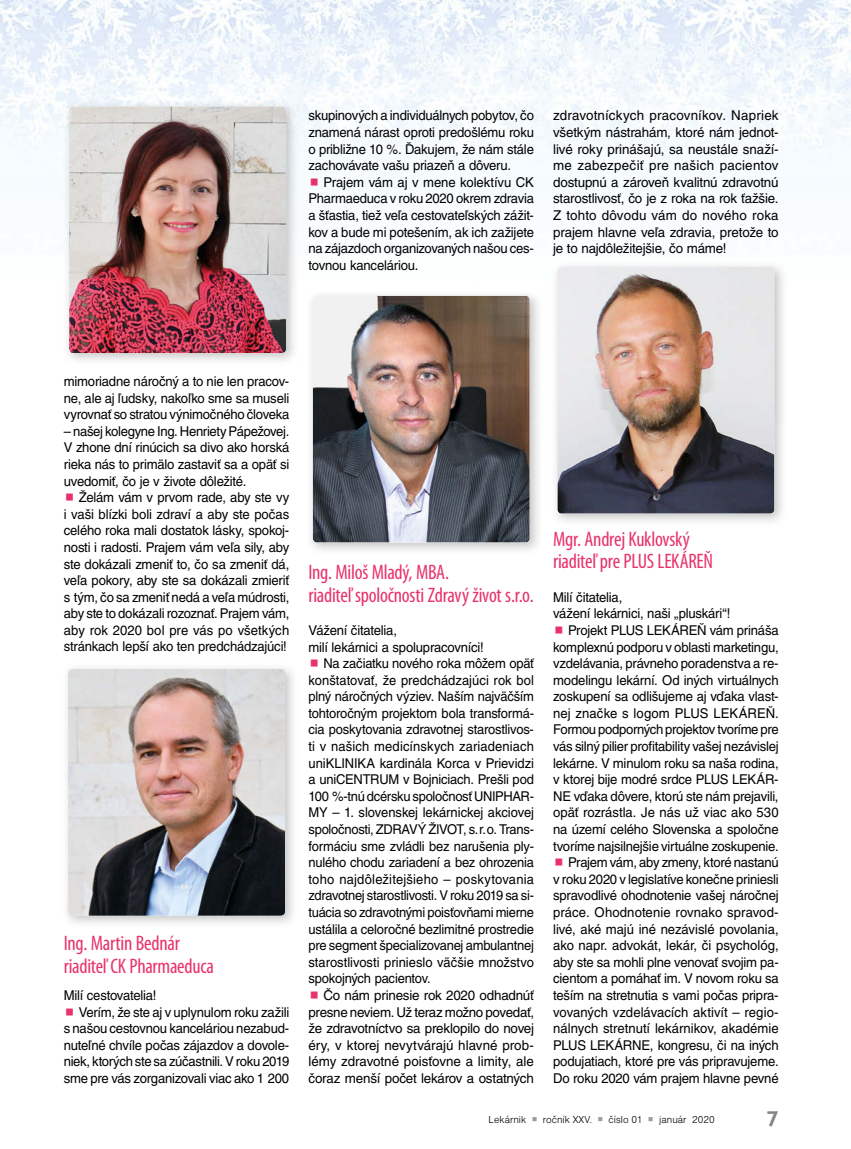
<style>
.page{position:relative;width:851px;height:1149px;background:#fff}
.page>*{position:absolute;margin:0;border:0;box-sizing:border-box;transform-origin:0 0}
.t1{font:condensed 21px/22.5px "Myriad Pro";letter-spacing:-.015em;color:#e8336a}
.t2{font:700 21px "Aller";color:#878787}
.t3{font:13.5px/16.6px "Helvetica CE";letter-spacing:-.015em;color:#000;text-align:justify}
.t4{font:13.5px "Helvetica CE";letter-spacing:-.015em;color:#000;scale:.96 1}
.t5{font:13.5px "Helvetica CE";letter-spacing:.005em;color:#000}
.t6{font:13.5px "Helvetica CE";letter-spacing:.005em;color:#000;scale:.96 1}
.t7{font:13.5px "Helvetica CE";letter-spacing:.015em;color:#000;scale:.96 1}
.t8{font:13.5px "Helvetica CE";letter-spacing:.01em;color:#000;scale:.96 1}
.t9{font:10.5px "Nimbus San DEE Ligh";letter-spacing:.005em;color:#000}
.s1{color:#9e9c9c}
</style>
<div class="page">
<img style="left:0;top:0;width:850px;height:192px">
<img style="left:63px;top:100px;width:235px;height:261px">
<img style="left:69px;top:106px;width:217px;height:247px;border-radius:4px">
<img style="left:67px;top:668px;width:226px;height:256px">
<img style="left:68px;top:668px;width:217px;height:247px;border-radius:4px">
<img style="left:311px;top:295px;width:227px;height:256px">
<img style="left:313px;top:296px;width:216px;height:246px">
<img style="left:555px;top:265px;width:229px;height:257px">
<img style="left:557px;top:267px;width:217px;height:246px;border-radius:4px">
<svg style="left:311px;top:178px;width:21px;height:10px"></svg>
<p class="t3" style="left:308px;top:108px;width:227px">skupinových a individuálnych pobytov, čo znamená nárast oproti predošlému roku o približne 10 %. Ďakujem, že nám stále zachovávate vašu priazeň a dôveru.</p>
<p class="t3" style="left:308px;top:175px;width:227px;text-indent:15px">Prajem vám aj v mene kolektívu CK Pharmaeduca v roku 2020 okrem zdravia a šťastia, tiež veľa cestovateľských zážit&shy;kov a bude mi potešením, ak ich zažijete na zájazdoch organizovaných našou ces&shy;tovnou kanceláriou.</p>
<p class="t3" style="left:553px;top:108px;width:227px">zdravotníckych pracovníkov. Napriek všetkým nástrahám, ktoré nám jednot&shy;livé roky prinášajú, sa neustále snaží&shy;me zabezpečiť pre našich pacientov dostupnú a zároveň kvalitnú zdravotnú starostlivosť, čo je z roka na rok ťažšie.<br>Z tohto dôvodu vám do nového roka prajem hlavne veľa zdravia, pretože to je to najdôležitejšie, čo máme!</p>
<p class="t3" style="left:64px;top:374px;width:227px">mimoriadne náročný a to nie len pracov&shy;ne, ale aj ľudsky, nakoľko sme sa museli vyrovnať so stratou výnimočného človeka</p>
<p class="t3" style="left:64px;top:423px;width:227px">– našej kolegyne Ing. Henriety Pápežovej.<br>V zhone dní rinúcich sa divo ako horská rieka nás to primälo zastaviť sa a opäť si uvedomiť, čo je v živote dôležité.</p>
<p class="t3" style="left:64px;top:490px;width:227px;text-indent:15px">Želám vám v prvom rade, aby ste vy i vaši blízki boli zdraví a aby ste počas celého roka mali dostatok lásky, spokoj&shy;nosti i radosti. Prajem vám veľa sily, aby ste dokázali zmeniť to, čo sa zmeniť dá, veľa pokory, aby ste sa dokázali zmieriť s tým, čo sa zmeniť nedá a veľa múdrosti, aby ste to dokázali rozoznať. Prajem vám, aby rok 2020 bol pre vás po všetkých stránkach lepší ako ten predchádzajúci!</p>
<h1 class="t1" style="left:64px;top:933px;width:152px">Ing. Martin Bednár riaditeľ CK Pharmaeduca</h1>
<p class="t3" style="left:64px;top:987px;width:94px">Milí cestovatelia!</p>
<p class="t3" style="left:79px;top:1004px;width:212px">Verím, že ste aj v uplynulom roku zažili</p>
<p class="t3" style="left:64px;top:1020px;width:227px">s našou cestovnou kanceláriou nezabud-</p>
<p class="t3" style="left:64px;top:1037px;width:227px">nuteľné chvíle počas zájazdov a dovole-</p>
<p class="t3" style="left:64px;top:1054px;width:227px">niek, ktorých ste sa zúčastnili. V roku 2019</p>
<p class="t3" style="left:64px;top:1070px;width:227px">sme pre vás zorganizovali viac ako 1 200</p>
<h1 class="t1" style="left:553px;top:529px;width:161px">Mgr. Andrej Kuklovský riaditeľ pre PLUS LEKÁREŇ</h1>
<p class="t3" style="left:553px;top:589px;width:71px">Milí čitatelia,</p>
<p class="t3" style="left:553px;top:606px;width:179px">vážení lekárnici, naši „pluskári“!</p>
<p class="t3" style="left:568px;top:622px;width:212px">Projekt PLUS LEKÁREŇ vám prináša</p>
<p class="t3" style="left:553px;top:639px;width:227px">komplexnú podporu v oblasti marketingu,</p>
<p class="t3" style="left:553px;top:656px;width:227px">vzdelávania, právneho poradenstva a re-</p>
<p class="t3" style="left:553px;top:672px;width:227px">modelingu lekární. Od iných virtuálnych</p>
<p class="t3" style="left:553px;top:689px;width:227px">zoskupení sa odlišujeme aj vďaka vlast-</p>
<p class="t5" style="left:553px;top:707px;width:227px">nej značke s logom PLUS LEKÁREŇ.</p>
<p class="t3" style="left:553px;top:722px;width:227px">Formou podporných projektov tvoríme pre</p>
<p class="t3" style="left:553px;top:738px;width:227px">vás silný pilier profitability vašej nezávislej</p>
<p class="t3" style="left:553px;top:755px;width:227px">lekárne. V minulom roku sa naša rodina,</p>
<p class="t3" style="left:553px;top:772px;width:227px">v ktorej bije modré srdce PLUS LEKÁR-</p>
<p class="t3" style="left:553px;top:788px;width:227px">NE vďaka dôvere, ktorú ste nám prejavili,</p>
<p class="t3" style="left:553px;top:805px;width:227px">opäť rozrástla. Je nás už viac ako 530</p>
<p class="t3" style="left:553px;top:821px;width:227px">na území celého Slovenska a spoločne</p>
<p class="t3" style="left:553px;top:838px;width:227px">tvoríme najsilnejšie virtuálne zoskupenie.</p>
<p class="t3" style="left:568px;top:855px;width:212px">Prajem vám, aby zmeny, ktoré nastanú</p>
<p class="t3" style="left:553px;top:871px;width:227px">v roku 2020 v legislatíve konečne priniesli</p>
<p class="t3" style="left:553px;top:888px;width:227px">spravodlivé ohodnotenie vašej náročnej</p>
<p class="t5" style="left:553px;top:906px;width:227px">práce. Ohodnotenie rovnako spravod-</p>
<p class="t3" style="left:553px;top:921px;width:227px">livé, aké majú iné nezávislé povolania,</p>
<p class="t3" style="left:553px;top:937px;width:227px">ako napr. advokát, lekár, či psychológ,</p>
<p class="t3" style="left:553px;top:954px;width:227px">aby ste sa mohli plne venovať svojim pa-</p>
<p class="t3" style="left:553px;top:971px;width:227px">cientom a pomáhať im. V novom roku sa</p>
<p class="t3" style="left:553px;top:987px;width:227px">teším na stretnutia s vami počas pripra-</p>
<p class="t3" style="left:553px;top:1004px;width:227px">vovaných vzdelávacích aktivít – regio-</p>
<p class="t3" style="left:553px;top:1020px;width:227px">nálnych stretnutí lekárnikov, akadémie</p>
<p class="t3" style="left:553px;top:1037px;width:227px">PLUS LEKÁRNE, kongresu, či na iných</p>
<p class="t3" style="left:553px;top:1054px;width:227px">podujatiach, ktoré pre vás pripravujeme.</p>
<p class="t3" style="left:553px;top:1070px;width:227px">Do roku 2020 vám prajem hlavne pevné</p>
<p class="t9" style="left:488px;top:1115px;width:228px">Lekárnik <span class="s1">○</span> ročník XXV. <span class="s1">○</span> číslo 01 <span class="s1">○</span> január 2020</p>
<h1 class="t2" style="left:766px;top:1105px;width:14px">7</h1>
<h1 class="t1" style="left:308px;top:562px;width:227px">Ing. Miloš Mladý, MBA.<br>riaditeľ spoločnosti Zdravý život s.r.o.</h1>
<p class="t3" style="left:308px;top:622px;width:90px">Vážení čitatelia,</p>
<p class="t3" style="left:308px;top:639px;width:177px">milí lekárnici a spolupracovníci!</p>
<p class="t4" style="left:323px;top:657px;width:221px">Na začiatku nového roka môžem opäť</p>
<p class="t6" style="left:308px;top:674px;width:236px">konštatovať, že predchádzajúci rok bol</p>
<p class="t4" style="left:308px;top:691px;width:236px">plný náročných výziev. Naším najväčším</p>
<p class="t4" style="left:308px;top:707px;width:236px">tohtoročným projektom bola transformá-</p>
<p class="t4" style="left:308px;top:724px;width:236px">cia poskytovania zdravotnej starostlivos-</p>
<p class="t8" style="left:308px;top:740px;width:236px">ti v našich medicínskych zariadeniach</p>
<p class="t4" style="left:308px;top:757px;width:236px">uniKLINIKA kardinála Korca v Prievidzi</p>
<p class="t4" style="left:308px;top:774px;width:236px">a uniCENTRUM v Bojniciach. Prešli pod</p>
<p class="t4" style="left:308px;top:790px;width:236px">100 %-tnú dcérsku spoločnosť UNIPHAR-</p>
<p class="t4" style="left:308px;top:807px;width:236px">MY – 1. slovenskej lekárnickej akciovej</p>
<p class="t4" style="left:308px;top:823px;width:236px">spoločnosti, ZDRAVÝ ŽIVOT, s. r. o. Trans-</p>
<p class="t4" style="left:308px;top:840px;width:236px">formáciu sme zvládli bez narušenia ply-</p>
<p class="t4" style="left:308px;top:856px;width:236px">nulého chodu zariadení a bez ohrozenia</p>
<p class="t7" style="left:308px;top:873px;width:236px">toho najdôležitejšieho – poskytovania</p>
<p class="t4" style="left:308px;top:890px;width:236px">zdravotnej starostlivosti. V roku 2019 sa si-</p>
<p class="t4" style="left:308px;top:906px;width:236px">tuácia so zdravotnými poisťovňami mierne</p>
<p class="t4" style="left:308px;top:923px;width:236px">ustálila a celoročné bezlimitné prostredie</p>
<p class="t4" style="left:308px;top:939px;width:236px">pre segment špecializovanej ambulantnej</p>
<p class="t4" style="left:308px;top:956px;width:236px">starostlivosti prinieslo väčšie množstvo</p>
<p class="t4" style="left:308px;top:972px;width:129px">spokojných pacientov.</p>
<p class="t3" style="left:323px;top:987px;width:212px">Čo nám prinesie rok 2020 odhadnúť</p>
<p class="t3" style="left:308px;top:1004px;width:227px">presne neviem. Už teraz možno povedať,</p>
<p class="t3" style="left:308px;top:1020px;width:227px">že zdravotníctvo sa preklopilo do novej</p>
<p class="t3" style="left:308px;top:1037px;width:227px">éry, v ktorej nevytvárajú hlavné prob-</p>
<p class="t3" style="left:308px;top:1054px;width:227px">lémy zdravotné poisťovne a limity, ale</p>
<p class="t3" style="left:308px;top:1070px;width:227px">čoraz menší počet lekárov a ostatných</p>
</div>
